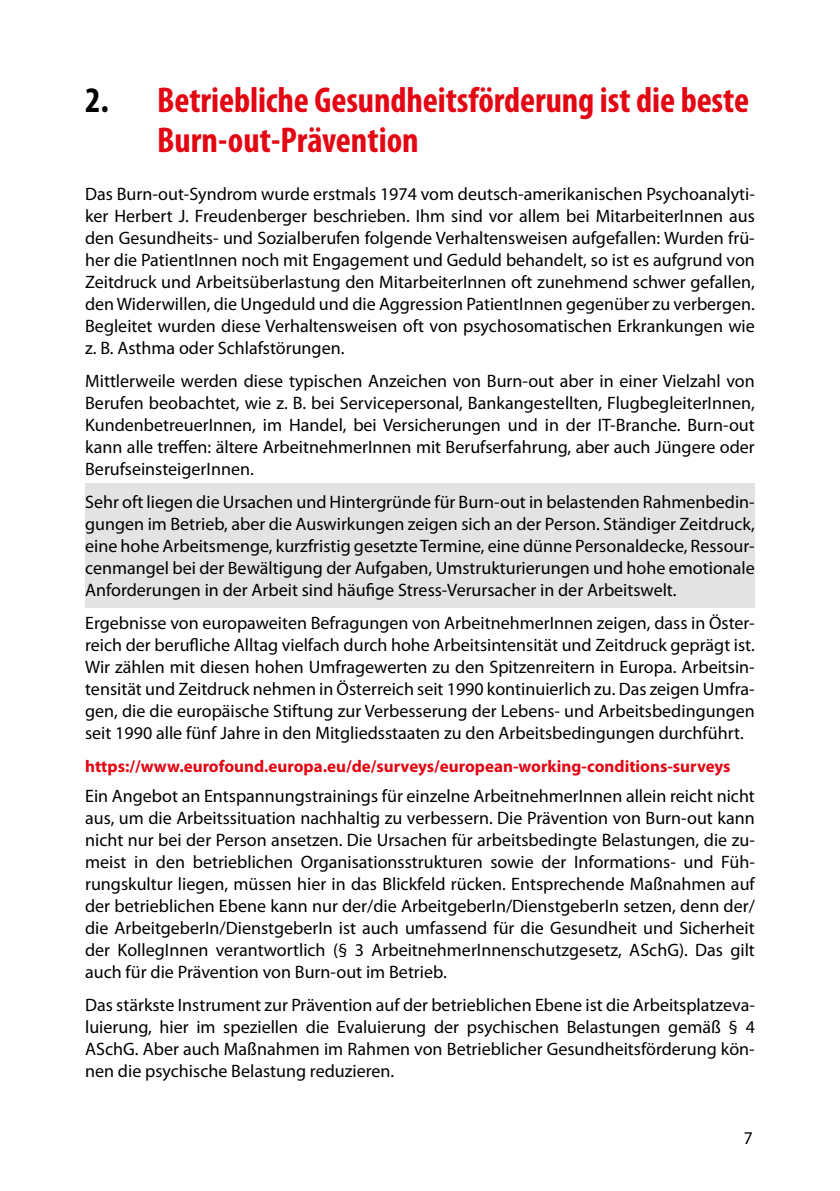
<style>
.page{position:relative;width:840px;height:1191px;background:#fff}
.page>*{position:absolute;margin:0;border:0;box-sizing:border-box;transform-origin:0 0}
.t1{font:700 condensed 36px/40px "Myriad Pro";letter-spacing:-.005em;color:#e30613}
.t2{font:18px/22px "Myriad Pro";color:#000;text-align:justify}
.t3{font:700 17px "Myriad Pro";color:#e30613}
.s1{color:#000}
</style>
<div class="page">
<div style="left:85px;top:483px;width:669px;height:125px;background:#e3e3e3"></div>
<h1 class="t1" style="left:157px;top:79px;width:593px;text-indent:-72px"><span class="s1">2.</span> Betriebliche Gesundheitsförderung ist die beste<br>Burn-out-Prävention</h1>
<p class="t2" style="left:85px;top:182px;width:671px">Das Burn-out-Syndrom wurde erstmals 1974 vom deutsch-amerikanischen Psychoanalyti&shy;ker Herbert J. Freudenberger beschrieben. Ihm sind vor allem bei MitarbeiterInnen aus den Gesundheits- und Sozialberufen folgende Verhaltensweisen aufgefallen: Wurden frü&shy;her die PatientInnen noch mit Engagement und Geduld behandelt, so ist es aufgrund von Zeitdruck und Arbeitsüberlastung den MitarbeiterInnen oft zunehmend schwer gefallen, den Widerwillen, die Ungeduld und die Aggression PatientInnen gegenüber zu verbergen.<br>Begleitet wurden diese Verhaltensweisen oft von psychosomatischen Erkrankungen wie z. B. Asthma oder Schlafstörungen.</p>
<p class="t2" style="left:85px;top:369px;width:670px">Mittlerweile werden diese typischen Anzeichen von Burn-out aber in einer Vielzahl von Berufen beobachtet, wie z. B. bei Servicepersonal, Bankangestellten, FlugbegleiterInnen, KundenbetreuerInnen, im Handel, bei Versicherungen und in der IT-Branche. Burn-out kann alle treffen: ältere ArbeitnehmerInnen mit Berufserfahrung, aber auch Jüngere oder BerufseinsteigerInnen.</p>
<p class="t2" style="left:85px;top:490px;width:671px">Sehr oft liegen die Ursachen und Hintergründe für Burn-out in belastenden Rahmenbedin&shy;gungen im Betrieb, aber die Auswirkungen zeigen sich an der Person. Ständiger Zeitdruck, eine hohe Arbeitsmenge, kurzfristig gesetzte Termine, eine dünne Personaldecke, Ressour&shy;cenmangel bei der Bewältigung der Aufgaben, Umstrukturierungen und hohe emotionale Anforderungen in der Arbeit sind häufige Stress-Verursacher in der Arbeitswelt.</p>
<p class="t2" style="left:85px;top:611px;width:671px">Ergebnisse von europaweiten Befragungen von ArbeitnehmerInnen zeigen, dass in Öster&shy;reich der berufliche Alltag vielfach durch hohe Arbeitsintensität und Zeitdruck geprägt ist.<br>Wir zählen mit diesen hohen Umfragewerten zu den Spitzenreitern in Europa. Arbeitsin&shy;tensität und Zeitdruck nehmen in Österreich seit 1990 kontinuierlich zu. Das zeigen Umfra&shy;gen, die die europäische Stiftung zur Verbesserung der Lebens- und Arbeitsbedingungen seit 1990 alle fünf Jahre in den Mitgliedsstaaten zu den Arbeitsbedingungen durchführt.</p>
<p class="t3" style="left:85px;top:755px;width:646px">https://www.eurofound.europa.eu/de/surveys/european-working-conditions-surveys</p>
<p class="t2" style="left:85px;top:785px;width:671px">Ein Angebot an Entspannungstrainings für einzelne ArbeitnehmerInnen allein reicht nicht aus, um die Arbeitssituation nachhaltig zu verbessern. Die Prävention von Burn-out kann nicht nur bei der Person ansetzen. Die Ursachen für arbeitsbedingte Belastungen, die zu&shy;meist in den betrieblichen Organisationsstrukturen sowie der Informations- und Füh&shy;rungskultur liegen, müssen hier in das Blickfeld rücken. Entsprechende Maßnahmen auf der betrieblichen Ebene kann nur der/die ArbeitgeberIn/DienstgeberIn setzen, denn der/ die ArbeitgeberIn/DienstgeberIn ist auch umfassend für die Gesundheit und Sicherheit der KollegInnen verantwortlich (§ 3 ArbeitnehmerInnenschutzgesetz, ASchG). Das gilt auch für die Prävention von Burn-out im Betrieb.</p>
<p class="t2" style="left:85px;top:994px;width:671px">Das stärkste Instrument zur Prävention auf der betrieblichen Ebene ist die Arbeitsplatzeva&shy;luierung, hier im speziellen die Evaluierung der psychischen Belastungen gemäß § 4<br>ASchG. Aber auch Maßnahmen im Rahmen von Betrieblicher Gesundheitsförderung kön&shy;nen die psychische Belastung reduzieren.</p>
<p class="t2" style="left:743px;top:1126px;width:10px">7</p>
</div>
